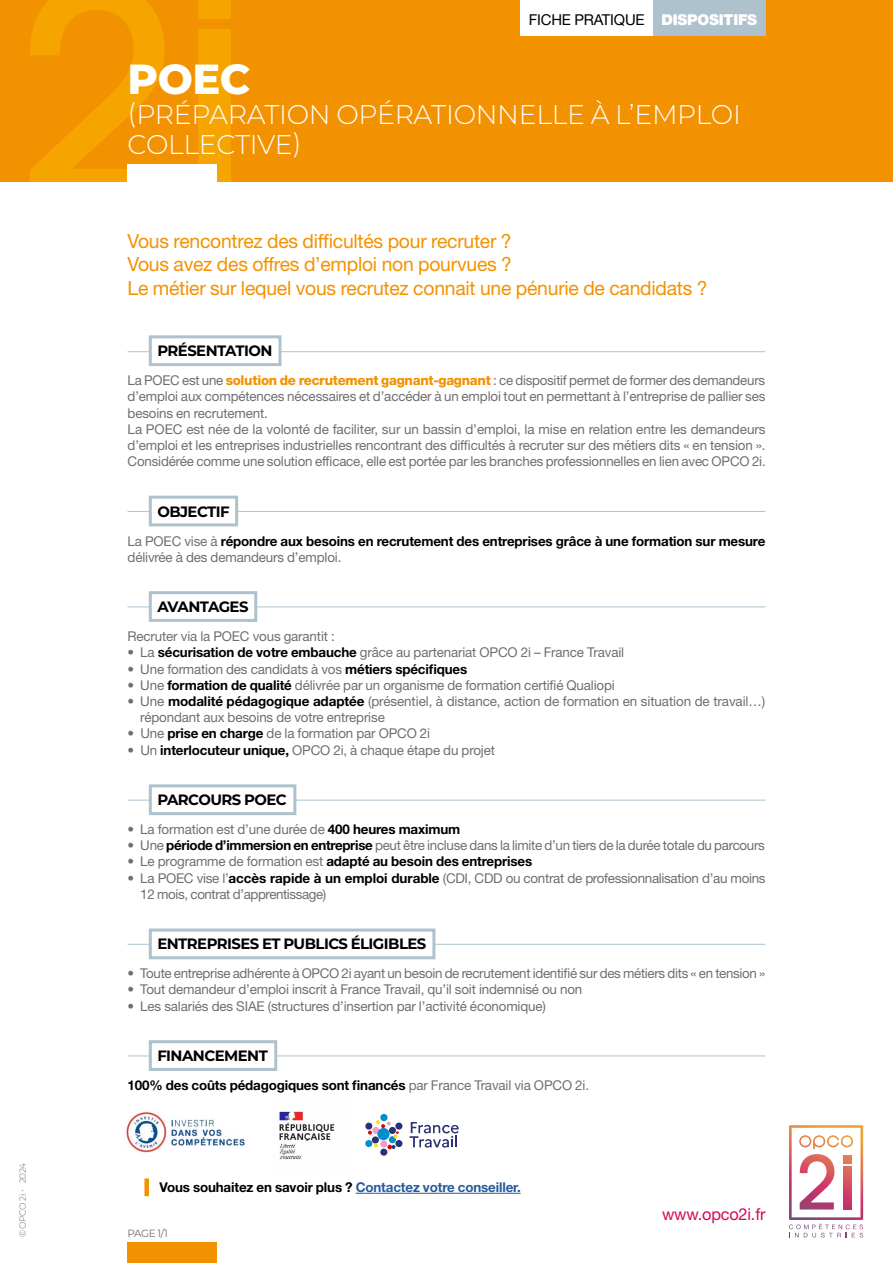
<style>
.page{position:relative;width:893px;height:1263px;background:#fff}
.page>*{position:absolute;margin:0;border:0;box-sizing:border-box;transform-origin:0 0}
.t1{font:800 42px "Montserrat";color:#fff}
.t2{font:300 27px/30px "Montserrat";letter-spacing:-.01em;color:#fff}
.t3{font:19.5px/23.4px "Helvetica Neue LT Std";letter-spacing:-.01em;color:#f39200}
.t4{font:16.5px "Helvetica Neue LT Std";letter-spacing:-.01em;color:#d6075c}
.t5{font:700 15px "Montserrat";letter-spacing:-.035em;color:#000}
.t6{font:15px "Helvetica Neue LT Std";letter-spacing:-.01em;color:#000}
.t7{font:900 15px "Helvetica Neue LT Std";letter-spacing:-.015em;color:#fff}
.t8{font:13.5px/16.2px "Helvetica Neue LT Std";letter-spacing:-.01em;color:#706f6f}
.t9{font:700 13.5px/16.2px "Helvetica Neue LT Std";letter-spacing:-.01em;color:#000}
.t10{font:10.5px "Montserrat";color:#706f6f}
.t11{font:300 9px "Montserrat";letter-spacing:-.035em;color:#706f6f}
.s1{font-weight:800;color:#f39200}
.s2{font-weight:400;color:#706f6f}
.s3{font-weight:700;color:#000}
.s4{color:#275b9b}
</style>
<div class="page">
<div style="left:0;top:0;width:893px;height:182px;background:#f39200"></div>
<div style="left:128px;top:165px;width:89px;height:22px;background:#fff"></div>
<svg style="left:30px;top:0;width:135px;height:182px"></svg>
<div style="left:198px;top:0;width:33px;height:19px;background:#f5a400"></div>
<div style="left:198px;top:29px;width:33px;height:153px;background:#f5a400"></div>
<div style="left:128px;top:1243px;width:89px;height:20px;background:#f39200"></div>
<div style="left:520px;top:0;width:133px;height:35px;background:#fff"></div>
<div style="left:653px;top:0;width:112px;height:35px;background:#aec2ce"></div>
<svg style="left:789px;top:1125px;width:74px;height:112px"></svg>
<hr style="left:128px;top:351px;width:637px;height:1px;background:#aec2ce">
<svg style="left:147px;top:335px;width:136px;height:31px"></svg>
<hr style="left:128px;top:511px;width:637px;height:1px;background:#aec2ce">
<svg style="left:148px;top:495px;width:91px;height:32px"></svg>
<hr style="left:128px;top:606px;width:637px;height:1px;background:#aec2ce">
<svg style="left:147px;top:591px;width:112px;height:31px"></svg>
<hr style="left:128px;top:800px;width:637px;height:1px;background:#aec2ce">
<svg style="left:147px;top:784px;width:151px;height:32px"></svg>
<hr style="left:128px;top:944px;width:637px;height:1px;background:#aec2ce">
<svg style="left:147px;top:928px;width:290px;height:32px"></svg>
<hr style="left:128px;top:1055px;width:637px;height:1px;background:#aec2ce">
<svg style="left:147px;top:1040px;width:132px;height:31px"></svg>
<img style="left:279px;top:1111px;width:56px;height:49px">
<img style="left:126px;top:1111px;width:119px;height:42px">
<div style="left:395px;top:1140px;width:7px;height:7px;background:#283276;border-radius:50%"></div>
<div style="left:380px;top:1148px;width:7px;height:8px;background:#283276;border-radius:50%"></div>
<div style="left:395px;top:1122px;width:7px;height:7px;background:#283276;border-radius:50%"></div>
<svg style="left:365px;top:1120px;width:34px;height:29px"></svg>
<div style="left:380px;top:1114px;width:8px;height:7px;background:#008ecf;border-radius:50%"></div>
<div style="left:365px;top:1140px;width:7px;height:7px;background:#008ecf;border-radius:50%"></div>
<div style="left:377px;top:1128px;width:13px;height:12px;background:#008ecf;border-radius:50%"></div>
<svg style="left:410px;top:1122px;width:49px;height:25px"></svg>
<div style="left:144px;top:1178px;width:5px;height:18px;background:#f39200"></div>
<hr style="left:356px;top:1193px;width:165px;height:1px;background:#275b9b">
<p class="t11" style="left:16px;top:1237px;width:76px;rotate:-90deg">© OPCO 2i • 2024</p>
<p class="t6" style="left:529px;top:10px;width:117px">FICHE PRATIQUE</p>
<p class="t7" style="left:661px;top:10px;width:97px">DISPOSITIFS</p>
<h1 class="t1" style="left:128px;top:49px;width:124px">POEC</h1>
<h2 class="t2" style="left:128px;top:99px;width:615px">(PRÉPARATION OPÉRATIONNELLE À L’EMPLOI<br>COLLECTIVE)</h2>
<h3 class="t3" style="left:128px;top:229px;width:581px">Vous rencontrez des difficultés pour recruter ?<br>Vous avez des offres d’emploi non pourvues ?<br>Le métier sur lequel vous recrutez connait une pénurie de candidats ?</h3>
<p class="t5" style="left:157px;top:340px;width:117px">PRÉSENTATION</p>
<p class="t8" style="left:128px;top:372px;width:640px">La POEC est une <span class="s1">solution de recrutement gagnant-gagnant</span> : ce dispositif permet de former des demandeurs d’emploi aux compétences nécessaires et d’accéder à un emploi tout en permettant à l’entreprise de pallier ses besoins en recrutement.<br>La POEC est née de la volonté de faciliter, sur un bassin d’emploi, la mise en relation entre les demandeurs d’emploi et les entreprises industrielles rencontrant des difficultés à recruter sur des métiers dits « en tension ».<br>Considérée comme une solution efficace, elle est portée par les branches professionnelles en lien avec OPCO 2i.</p>
<p class="t5" style="left:157px;top:500px;width:74px">OBJECTIF</p>
<p class="t9" style="left:128px;top:532px;width:639px"><span class="s2">La POEC vise à</span> répondre aux besoins en recrutement des entreprises grâce à une formation sur mesure <span class="s2">délivrée à des demandeurs d’emploi.</span></p>
<p class="t5" style="left:157px;top:596px;width:93px">AVANTAGES</p>
<p class="t8" style="left:128px;top:628px;width:209px">Recruter via la POEC vous garantit :</p>
<p class="t8" style="left:128px;top:644px;width:498px">• La <span class="s3">sécurisation de votre embauche</span> grâce au partenariat OPCO 2i – France Travail</p>
<p class="t8" style="left:128px;top:660px;width:341px">• Une formation des candidats à vos <span class="s3">métiers spécifiques</span></p>
<p class="t8" style="left:128px;top:677px;width:489px">• Une <span class="s3">formation de qualité</span> délivrée par un organisme de formation certifié Qualiopi</p>
<p class="t8" style="left:140px;top:693px;width:626px;text-indent:-13px">• Une <span class="s3">modalité pédagogique adaptée</span> (présentiel, à distance, action de formation en situation de travail…) répondant aux besoins de votre entreprise</p>
<p class="t8" style="left:128px;top:725px;width:304px">• Une <span class="s3">prise en charge</span> de la formation par OPCO 2i</p>
<p class="t8" style="left:128px;top:741px;width:369px">• Un <span class="s3">interlocuteur unique,</span> OPCO 2i, à chaque étape du projet</p>
<p class="t5" style="left:157px;top:789px;width:131px">PARCOURS POEC</p>
<p class="t8" style="left:128px;top:821px;width:334px">• La formation est d’une durée de <span class="s3">400 heures maximum</span></p>
<p class="t8" style="left:128px;top:837px;width:639px">• Une <span class="s3">période d’immersion en entreprise</span> peut être incluse dans la limite d’un tiers de la durée totale du parcours</p>
<p class="t9" style="left:128px;top:853px;width:406px"><span class="s2">• Le programme de formation est</span> adapté au besoin des entreprises</p>
<p class="t8" style="left:140px;top:869px;width:627px;text-indent:-13px">• La POEC vise l’<span class="s3">accès rapide à un emploi durable</span> (CDI, CDD ou contrat de professionnalisation d’au moins<br>12 mois, contrat d’apprentissage)</p>
<p class="t5" style="left:157px;top:933px;width:271px">ENTREPRISES ET PUBLICS ÉLIGIBLES</p>
<p class="t8" style="left:128px;top:965px;width:639px">• Toute entreprise adhérente à OPCO 2i ayant un besoin de recrutement identifié sur des métiers dits « en tension »</p>
<p class="t8" style="left:128px;top:981px;width:456px">• Tout demandeur d’emploi inscrit à France Travail, qu’il soit indemnisé ou non</p>
<p class="t8" style="left:128px;top:997px;width:420px">• Les salariés des SIAE (structures d’insertion par l’activité économique)</p>
<p class="t5" style="left:157px;top:1045px;width:112px">FINANCEMENT</p>
<p class="t9" style="left:128px;top:1077px;width:463px">100% des coûts pédagogiques sont financés <span class="s2">par France Travail via OPCO 2i.</span></p>
<p class="t9" style="left:159px;top:1179px;width:363px">Vous souhaitez en savoir plus ? <span class="s4">Contactez votre conseiller.</span></p>
<p class="t10" style="left:128px;top:1226px;width:42px">PAGE 1/1</p>
<p class="t4" style="left:662px;top:1204px;width:105px">www.opco2i.fr</p>
</div>
